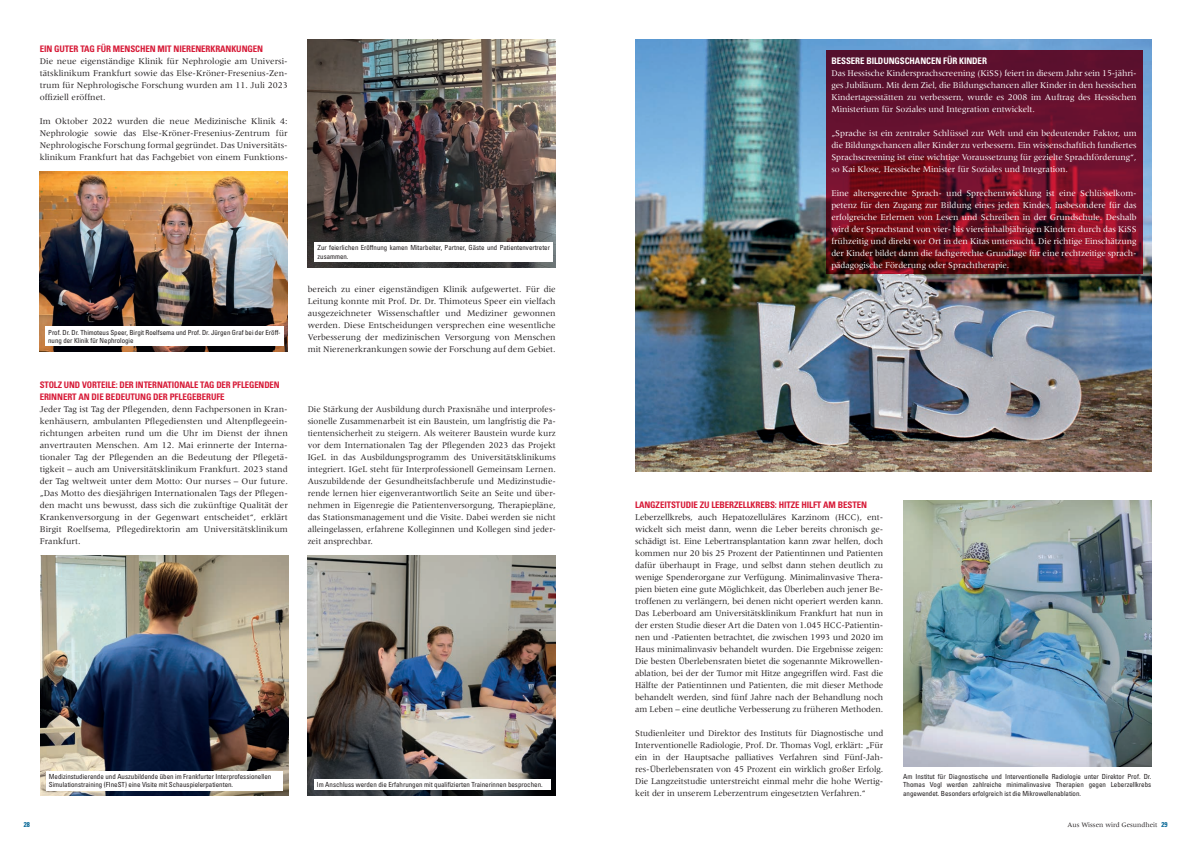
<style>
.page{position:relative;width:1191px;height:842px;background:#fff}
.page>*{position:absolute;margin:0;border:0;box-sizing:border-box;transform-origin:0 0}
.t1{font:9px/12px "Meridien LT Pro";color:#231f20;text-align:justify}
.t2{font:9px/12px "Meridien LT Pro";letter-spacing:-.01em;color:#fff;text-align:justify}
.t3{font:700 condensed 9px/12px "Univers LT Pro";letter-spacing:-.01em;color:#d71a37}
.t4{font:700 condensed 9px "Univers LT Pro";letter-spacing:-.01em;color:#fff}
.t5{font:condensed 7px/8.4px "Univers LT Pro";color:#231f20}
.t6{font:7px "Meridien LT Pro";color:#231f20}
.t7{font:700 condensed 7px "Univers LT Pro";color:#006494}
.s1{font-family:"Univers LT Pro";font-weight:700;font-stretch:condensed;color:#006494}
</style>
<div class="page">
<img style="left:40px;top:556px;width:248px;height:240px">
<img style="left:308px;top:40px;width:248px;height:228px">
<img style="left:40px;top:172px;width:248px;height:180px">
<div style="left:46px;top:771px;width:237px;height:19px;background:#fff"></div>
<img style="left:308px;top:556px;width:248px;height:240px">
<img style="left:635px;top:40px;width:516px;height:432px">
<svg style="left:825px;top:50px;width:317px;height:223px;background:#670f26"></svg>
<img style="left:903px;top:500px;width:248px;height:267px">
<div style="left:45px;top:327px;width:238px;height:19px;background:#fff"></div>
<div style="left:315px;top:243px;width:238px;height:19px;background:#fff"></div>
<div style="left:314px;top:779px;width:237px;height:11px;background:#fff"></div>
<p class="t3" style="left:40px;top:42px;width:225px">EIN GUTER TAG FÜR MENSCHEN MIT NIERENERKRANKUNGEN</p>
<p class="t1" style="left:40px;top:55px;width:250px">Die neue eigenständige Klinik für Nephrologie am Universi&shy;tätsklinikum Frankfurt sowie das Else-Kröner-Fresenius-Zen&shy;trum für Nephrologische Forschung wurden am 11. Juli 2023 offiziell eröffnet.</p>
<p class="t1" style="left:40px;top:115px;width:250px">Im Oktober 2022 wurden die neue Medizinische Klinik 4:<br>Nephrologie sowie das Else-Kröner-Fresenius-Zentrum für Nephrologische Forschung formal gegründet. Das Universitäts&shy;klinikum Frankfurt hat das Fachgebiet von einem Funktions-</p>
<p class="t5" style="left:48px;top:328px;width:234px">Prof. Dr. Dr. Thimoteus Speer, Birgit Roelfsema und Prof. Dr. Jürgen Graf bei der Eröff&shy;nung der Klinik für Nephrologie</p>
<p class="t5" style="left:317px;top:244px;width:234px">Zur feierlichen Eröffnung kamen Mitarbeiter, Partner, Gäste und Patientenvertreter zusammen.</p>
<p class="t1" style="left:308px;top:283px;width:250px">bereich zu einer eigenständigen Klinik aufgewertet. Für die Leitung konnte mit Prof. Dr. Dr. Thimoteus Speer ein vielfach ausgezeichneter Wissenschaftler und Mediziner gewonnen werden. Diese Entscheidungen versprechen eine wesentliche Verbesserung der medizinischen Versorgung von Menschen mit Nierenerkrankungen sowie der Forschung auf dem Gebiet.</p>
<p class="t4" style="left:831px;top:55px;width:157px">BESSERE BILDUNGSCHANCEN FÜR KINDER</p>
<p class="t2" style="left:831px;top:67px;width:307px">Das Hessische Kindersprachscreening (KiSS) feiert in diesem Jahr sein 15-jähri&shy;ges Jubiläum. Mit dem Ziel, die Bildungschancen aller Kinder in den hessischen Kindertagesstätten zu verbessern, wurde es 2008 im Auftrag des Hessischen Ministerium für Soziales und Integration entwickelt.</p>
<p class="t2" style="left:831px;top:127px;width:307px">„Sprache ist ein zentraler Schlüssel zur Welt und ein bedeutender Faktor, um die Bildungschancen aller Kinder zu verbessern. Ein wissenschaftlich fundiertes Sprachscreening ist eine wichtige Voraussetzung für gezielte Sprachförderung“, so Kai Klose, Hessische Minister für Soziales und Integration.</p>
<p class="t2" style="left:831px;top:187px;width:307px">Eine altersgerechte Sprach- und Sprechentwicklung ist eine Schlüsselkom&shy;petenz für den Zugang zur Bildung eines jeden Kindes, insbesondere für das erfolgreiche Erlernen von Lesen und Schreiben in der Grundschule. Deshalb wird der Sprachstand von vier- bis viereinhalbjährigen Kindern durch das KiSS frühzeitig und direkt vor Ort in den Kitas untersucht. Die richtige Einschätzung der Kinder bildet dann die fachgerechte Grundlage für eine rechtzeitige sprach&shy;pädagogische Förderung oder Sprachtherapie.</p>
<p class="t3" style="left:40px;top:378px;width:241px">STOLZ UND VORTEILE: DER INTERNATIONALE TAG DER PFLEGENDEN<br>ERINNERT AN DIE BEDEUTUNG DER PFLEGEBERUFE</p>
<p class="t1" style="left:40px;top:403px;width:250px">Jeder Tag ist Tag der Pflegenden, denn Fachpersonen in Kran&shy;kenhäusern, ambulanten Pflegediensten und Altenpflegeein&shy;richtungen arbeiten rund um die Uhr im Dienst der ihnen anvertrauten Menschen. Am 12. Mai erinnerte der Interna&shy;tionaler Tag der Pflegenden an die Bedeutung der Pflegetä&shy;tigkeit – auch am Universitätsklinikum Frankfurt. 2023 stand der Tag weltweit unter dem Motto: Our nurses – Our future. „Das Motto des diesjährigen Internationalen Tags der Pflegen&shy;den macht uns bewusst, dass sich die zukünftige Qualität der Krankenversorgung in der Gegenwart entscheidet“, erklärt Birgit Roelfsema, Pflegedirektorin am Universitätsklinikum Frankfurt.</p>
<p class="t1" style="left:308px;top:403px;width:250px">Die Stärkung der Ausbildung durch Praxisnähe und interprofes&shy;sionelle Zusammenarbeit ist ein Baustein, um langfristig die Pa&shy;tientensicherheit zu steigern. Als weiterer Baustein wurde kurz vor dem Internationalen Tag der Pflegenden 2023 das Projekt IGeL in das Ausbildungsprogramm des Universitätsklinikums integriert. IGeL steht für Interprofessionell Gemeinsam Lernen.<br>Auszubildende der Gesundheitsfachberufe und Medizinstudie&shy;rende lernen hier eigenverantwortlich Seite an Seite und über&shy;nehmen in Eigenregie die Patientenversorgung, Therapiepläne, das Stationsmanagement und die Visite. Dabei werden sie nicht alleingelassen, erfahrene Kolleginnen und Kollegen sind jeder&shy;zeit ansprechbar.</p>
<p class="t3" style="left:635px;top:498px;width:233px">LANGZEITSTUDIE ZU LEBERZELLKREBS: HITZE HILFT AM BESTEN</p>
<p class="t1" style="left:635px;top:511px;width:250px">Leberzellkrebs, auch Hepatozelluläres Karzinom (HCC), ent&shy;wickelt sich meist dann, wenn die Leber bereits chronisch ge&shy;schädigt ist. Eine Lebertransplantation kann zwar helfen, doch kommen nur 20 bis 25 Prozent der Patientinnen und Patienten dafür überhaupt in Frage, und selbst dann stehen deutlich zu wenige Spenderorgane zur Verfügung. Minimalinvasive Thera&shy;pien bieten eine gute Möglichkeit, das Überleben auch jener Be&shy;troffenen zu verlängern, bei denen nicht operiert werden kann.<br>Das Leberboard am Universitätsklinikum Frankfurt hat nun in der ersten Studie dieser Art die Daten von 1.045 HCC-Patientin&shy;nen und -Patienten betrachtet, die zwischen 1993 und 2020 im Haus minimalinvasiv behandelt wurden. Die Ergebnisse zeigen:<br>Die besten Überlebensraten bietet die sogenannte Mikrowellen&shy;ablation, bei der der Tumor mit Hitze angegriffen wird. Fast die Hälfte der Patientinnen und Patienten, die mit dieser Methode behandelt werden, sind fünf Jahre nach der Behandlung noch am Leben – eine deutliche Verbesserung zu früheren Methoden.</p>
<p class="t1" style="left:635px;top:727px;width:250px">Studienleiter und Direktor des Instituts für Diagnostische und Interventionelle Radiologie, Prof. Dr. Thomas Vogl, erklärt: „Für ein in der Hauptsache palliatives Verfahren sind Fünf-Jah&shy;res-Überlebensraten von 45 Prozent ein wirklich großer Erfolg.<br>Die Langzeitstudie unterstreicht einmal mehr die hohe Wertig&shy;keit der in unserem Leberzentrum eingesetzten Verfahren.“</p>
<p class="t5" style="left:49px;top:772px;width:224px">Medizinstudierende und Auszubildende üben im Frankfurter Interprofessionellen<br>Simulationstraining (FIneST) eine Visite mit Schauspielerpatienten.</p>
<p class="t5" style="left:903px;top:772px;width:250px;text-align:justify">Am Institut für Diagnostische und Interventionelle Radiologie unter Direktor Prof. Dr.<br>Thomas Vogl werden zahlreiche minimalinvasive Therapien gegen Leberzellkrebs angewendet. Besonders erfolgreich ist die Mikrowellenablation.</p>
<p class="t5" style="left:317px;top:780px;width:227px">Im Anschluss werden die Erfahrungen mit qualifizierten Trainerinnen besprochen.</p>
<p class="t7" style="left:24px;top:820px;width:8px">28</p>
<p class="t6" style="left:1067px;top:821px;width:101px">Aus Wissen wird Gesundheit <span class="s1">29</span></p>
</div>
